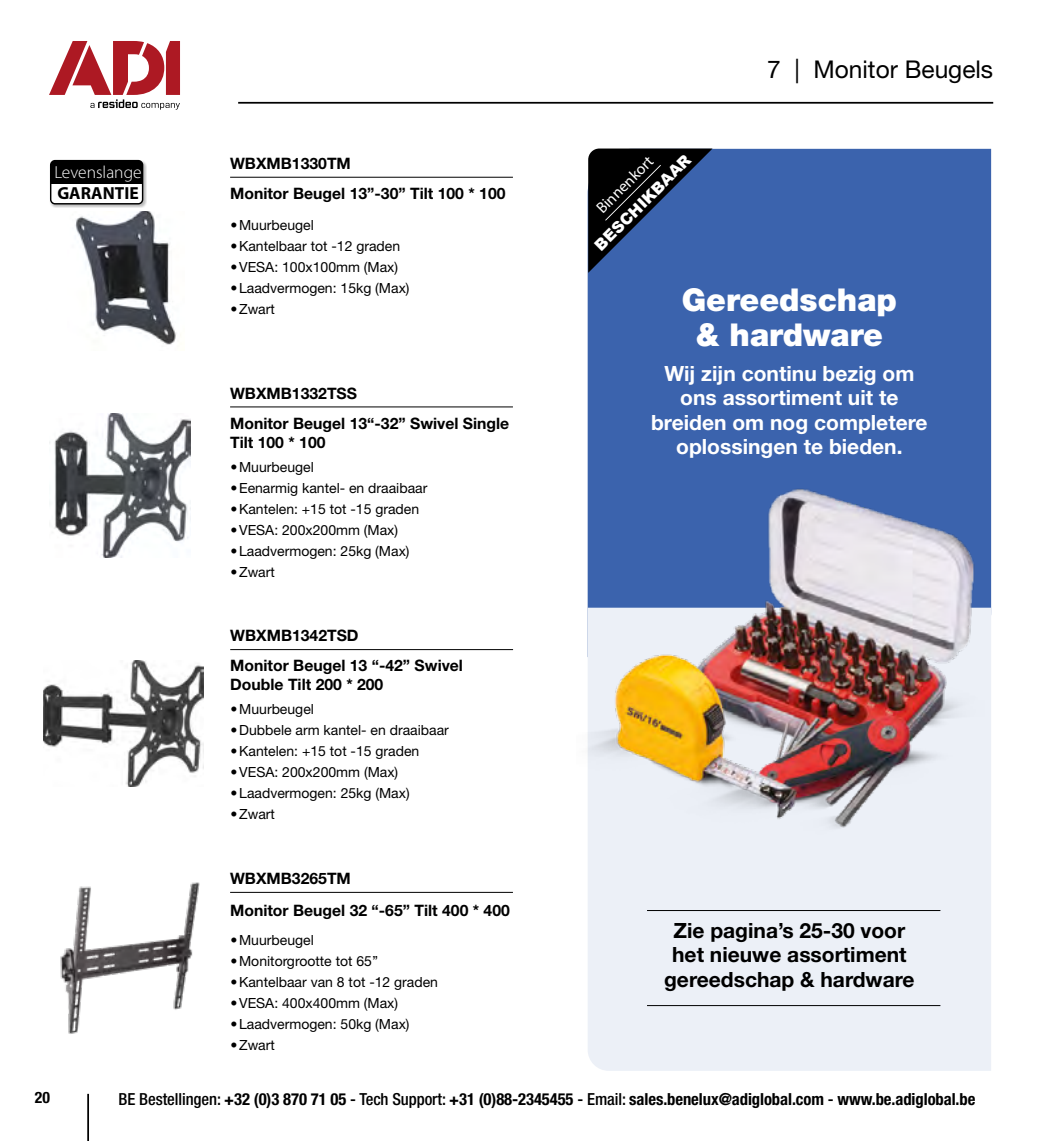
<style>
.page{position:relative;width:1042px;height:1141px;background:#fff}
.page>*{position:absolute;margin:0;border:0;box-sizing:border-box;transform-origin:0 0}
.t1{font:900 31.5px/35px "Helvetica Neue LT Std";color:#fff;text-align:center}
.t2{font:24.5px "Helvetica Neue LT Std";color:#000}
.t3{font:700 21px/24.5px "Helvetica Neue LT Std";color:#fff;text-align:center}
.t4{font:700 21px/24.5px "Helvetica Neue LT Std";color:#000;text-align:center}
.t5{font:300 17.5px "Myriad Pro";color:#fff}
.t6{font:700 17.5px "Myriad Pro";color:#000}
.t7{font:700 condensed 16.62px "Helvetica Neue LT Std";letter-spacing:-.005em;color:#000}
.t8{font:700 15.75px/18.9px "Helvetica Neue LT Std";color:#000}
.t9{font:900 15.75px "Arial";color:#fff}
.t10{font:15.75px "Myriad Pro";color:#fff}
.t11{font:700 condensed 15.75px "Helvetica Neue LT Std";color:#000}
.t12{font:14px "Helvetica Neue LT Std";color:#000}
.s1{font-weight:500}
</style>
<div class="page">
<svg style="left:49px;top:41px;width:131px;height:69px"></svg>
<hr style="left:238px;top:102px;width:755px;height:2px;background:#000">
<hr style="left:87px;top:1094px;width:2px;height:47px;background:#000">
<img style="left:75px;top:211px;width:102px;height:134px">
<hr style="left:230px;top:177px;width:283px;height:1px;background:#000">
<hr style="left:230px;top:407px;width:283px;height:1px;background:#000">
<hr style="left:230px;top:649px;width:283px;height:1px;background:#000">
<div style="left:50px;top:160px;width:97px;height:48px;background:#000;opacity:.27"></div>
<div style="left:51px;top:161px;width:92px;height:43px;background:#000;border-radius:4px"></div>
<div style="left:51px;top:184px;width:92px;height:20px;background:#fff"></div>
<div style="left:50px;top:160px;width:93px;height:45px;border:1px solid #000;border-radius:4px"></div>
<hr style="left:230px;top:892px;width:283px;height:1px;background:#000">
<img style="left:44px;top:661px;width:160px;height:126px">
<img style="left:54px;top:413px;width:136px;height:144px">
<img style="left:60px;top:882px;width:140px;height:152px">
<div style="left:588px;top:149px;width:403px;height:459px;background:#3b63ad"></div>
<div style="left:588px;top:608px;width:403px;height:463px;background:#ecf0f7"></div>
<hr style="left:647px;top:910px;width:293px;height:1px;background:#000">
<hr style="left:647px;top:1005px;width:293px;height:1px;background:#000">
<img style="left:587px;top:472px;width:397px;height:373px">
<svg style="left:588px;top:149px;width:124px;height:124px;background:#1e3257"></svg>
<p class="t5" style="left:54px;top:163px;width:89px">Levenslange</p>
<p class="t6" style="left:57px;top:182px;width:83px">GARANTIE</p>
<p class="t8" style="left:230px;top:154px;width:122px">WBXMB1330TM</p>
<p class="t8" style="left:230px;top:184px;width:277px">Monitor Beugel 13”-30” Tilt 100 * 100</p>
<p class="t12" style="left:230px;top:216px;width:85px">•Muurbeugel</p>
<p class="t12" style="left:230px;top:237px;width:171px">•Kantelbaar tot -12 graden</p>
<p class="t12" style="left:230px;top:258px;width:169px">•VESA: 100x100mm (Max)</p>
<p class="t12" style="left:230px;top:279px;width:181px">•Laadvermogen: 15kg (Max)</p>
<p class="t12" style="left:230px;top:300px;width:46px">•Zwart</p>
<p class="t8" style="left:230px;top:383px;width:128px">WBXMB1332TSS</p>
<p class="t8" style="left:230px;top:413px;width:281px">Monitor Beugel 13“-32” Swivel Single<br>Tilt 100 * 100</p>
<p class="t12" style="left:230px;top:458px;width:85px">•Muurbeugel</p>
<p class="t12" style="left:230px;top:479px;width:199px">•Eenarmig kantel- en draaibaar</p>
<p class="t12" style="left:230px;top:500px;width:190px">•Kantelen: +15 tot -15 graden</p>
<p class="t12" style="left:230px;top:521px;width:169px">•VESA: 200x200mm (Max)</p>
<p class="t12" style="left:230px;top:542px;width:181px">•Laadvermogen: 25kg (Max)</p>
<p class="t12" style="left:230px;top:563px;width:46px">•Zwart</p>
<p class="t8" style="left:230px;top:626px;width:130px">WBXMB1342TSD</p>
<p class="t8" style="left:230px;top:656px;width:234px">Monitor Beugel 13 “-42” Swivel<br>Double Tilt 200 * 200</p>
<p class="t12" style="left:230px;top:701px;width:85px">•Muurbeugel</p>
<p class="t12" style="left:230px;top:722px;width:220px">•Dubbele arm kantel- en draaibaar</p>
<p class="t12" style="left:230px;top:743px;width:190px">•Kantelen: +15 tot -15 graden</p>
<p class="t12" style="left:230px;top:764px;width:169px">•VESA: 200x200mm (Max)</p>
<p class="t12" style="left:230px;top:785px;width:181px">•Laadvermogen: 25kg (Max)</p>
<p class="t12" style="left:230px;top:806px;width:46px">•Zwart</p>
<p class="t8" style="left:230px;top:869px;width:122px">WBXMB3265TM</p>
<p class="t8" style="left:230px;top:900px;width:281px">Monitor Beugel 32 “-65” Tilt 400 * 400</p>
<p class="t12" style="left:230px;top:931px;width:85px">•Muurbeugel</p>
<p class="t12" style="left:230px;top:952px;width:150px">•Monitorgrootte tot 65’’</p>
<p class="t12" style="left:230px;top:973px;width:209px">•Kantelbaar van 8 tot -12 graden</p>
<p class="t12" style="left:230px;top:994px;width:169px">•VESA: 400x400mm (Max)</p>
<p class="t12" style="left:230px;top:1015px;width:181px">•Laadvermogen: 50kg (Max)</p>
<p class="t12" style="left:230px;top:1036px;width:46px">•Zwart</p>
<p class="t9" style="left:589px;top:240px;width:130px;rotate:-45deg">BESCHIKBAAR</p>
<p class="t10" style="left:592px;top:204px;width:75px;rotate:-45deg">Binnenkort</p>
<h2 class="t2" style="left:767px;top:55px;width:227px">7 | Monitor Beugels</h2>
<h1 class="t1" style="left:682px;top:283px;width:217px">Gereedschap &amp; hardware</h1>
<h3 class="t3" style="left:651px;top:361px;width:278px">Wij zijn continu bezig om ons assortiment uit te breiden om nog completere oplossingen te bieden.</h3>
<h3 class="t4" style="left:664px;top:917px;width:252px">Zie pagina’s 25-30 voor het nieuwe assortiment gereedschap &amp; hardware</h3>
<p class="t11" style="left:35px;top:1088px;width:17px">20</p>
<p class="t7" style="left:119px;top:1089px;width:858px"><span class="s1">BE Bestellingen:</span> +32 (0)3 870 71 05 <span class="s1">- Tech Support:</span> +31 (0)88-2345455 <span class="s1">- Email:</span> sales.benelux@adiglobal.com <span class="s1">-</span> www.be.adiglobal.be</p>
</div>
